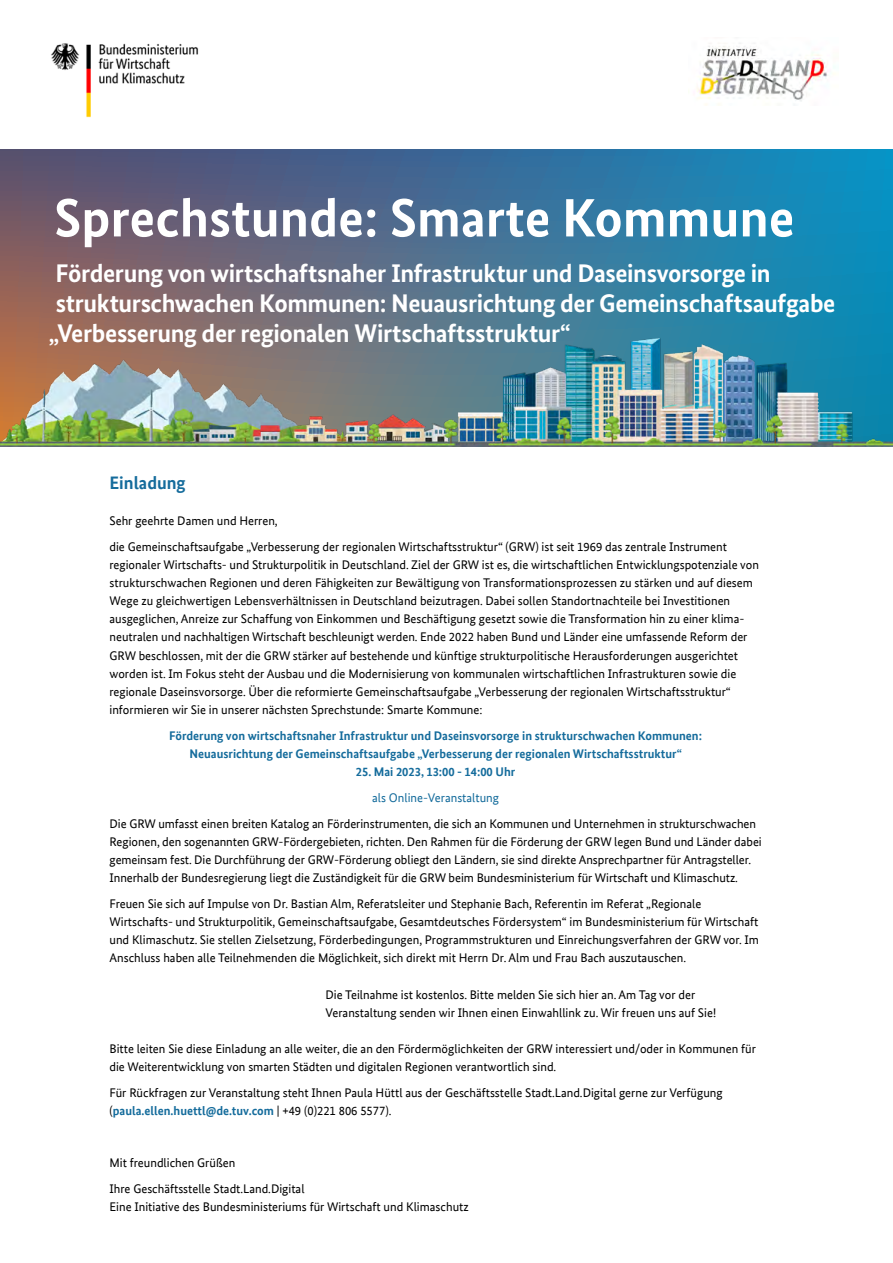
<style>
.page{position:relative;width:893px;height:1263px;background:#fff}
.page>*{position:absolute;margin:0;border:0;box-sizing:border-box;transform-origin:0 0}
.t1{font:700 54px "Bundes Sans";color:#fff}
.t2{font:700 25.5px/30px "Bundes Sans";letter-spacing:-.015em;color:#fff}
.t3{font:700 18.15px "Bundes Sans Office";color:#156c9c}
.t4{font:12.6px/18.1px "Bundes Sans Office";color:#000}
.t5{font:700 12.6px/18.1px "Bundes Sans Office";color:#156c9c;text-align:center}
.t6{font:12.6px "Bundes Sans Office";color:#156c9c}
.s1{font-weight:700;color:#156c9c}
</style>
<div class="page">
<img style="left:0;top:43px;width:893px;height:404px">
<h1 class="t1" style="left:54px;top:185px;width:742px">Sprechstunde: Smarte Kommune</h1>
<h2 class="t2" style="left:49px;top:258px;width:788px">Förderung von wirtschaftsnaher Infrastruktur und Daseinsvorsorge in strukturschwachen Kommunen: Neuausrichtung der Gemeinschaftsaufgabe „Verbesserung der regionalen Wirtschaftsstruktur“</h2>
<h3 class="t3" style="left:109px;top:472px;width:78px">Einladung</h3>
<p class="t4" style="left:109px;top:508px;width:619px;line-height:26px">Sehr geehrte Damen und Herren,<br>die Gemeinschaftsaufgabe „Verbesserung der regionalen Wirtschaftsstruktur“ (GRW) ist seit 1969 das zentrale Instrument</p>
<p class="t4" style="left:109px;top:556px;width:651px">regionaler Wirtschafts- und Strukturpolitik in Deutschland. Ziel der GRW ist es, die wirtschaftlichen Entwicklungspotenziale von strukturschwachen Regionen und deren Fähigkeiten zur Bewältigung von Transformationsprozessen zu stärken und auf diesem Wege zu gleichwertigen Lebensverhältnissen in Deutschland beizutragen. Dabei sollen Standortnachteile bei Investitionen ausgeglichen, Anreize zur Schaffung von Einkommen und Beschäftigung gesetzt sowie die Transformation hin zu einer klima&shy;neutralen und nachhaltigen Wirtschaft beschleunigt werden. Ende 2022 haben Bund und Länder eine umfassende Reform der GRW beschlossen, mit der die GRW stärker auf bestehende und künftige strukturpolitische Herausforderungen ausgerichtet worden ist. Im Fokus steht der Ausbau und die Modernisierung von kommunalen wirtschaftlichen Infrastrukturen sowie die regionale Daseinsvorsorge. Über die reformierte Gemeinschaftsaufgabe „Verbesserung der regionalen Wirtschaftsstruktur“ informieren wir Sie in unserer nächsten Sprechstunde: Smarte Kommune:</p>
<p class="t5" style="left:169px;top:726px;width:534px">Förderung von wirtschaftsnaher Infrastruktur und Daseinsvorsorge in strukturschwachen Kommunen:<br>Neuausrichtung der Gemeinschaftsaufgabe „Verbesserung der regionalen Wirtschaftsstruktur“</p>
<p class="t5" style="left:356px;top:762px;width:161px">25. Mai 2023, 13:00 - 14:00 Uhr</p>
<p class="t6" style="left:372px;top:790px;width:128px">als Online-Veranstaltung</p>
<p class="t4" style="left:109px;top:814px;width:654px">Die GRW umfasst einen breiten Katalog an Förderinstrumenten, die sich an Kommunen und Unternehmen in strukturschwachen Regionen, den sogenannten GRW-Fördergebieten, richten. Den Rahmen für die Förderung der GRW legen Bund und Länder dabei gemeinsam fest. Die Durchführung der GRW-Förderung obliegt den Ländern, sie sind direkte Ansprechpartner für Antragsteller.<br>Innerhalb der Bundesregierung liegt die Zuständigkeit für die GRW beim Bundesministerium für Wirtschaft und Klimaschutz.</p>
<p class="t4" style="left:109px;top:895px;width:651px">Freuen Sie sich auf Impulse von Dr. Bastian Alm, Referatsleiter und Stephanie Bach, Referentin im Referat „Regionale Wirtschafts- und Strukturpolitik, Gemeinschaftsaufgabe, Gesamtdeutsches Fördersystem“ im Bundesministerium für Wirtschaft und Klimaschutz. Sie stellen Zielsetzung, Förderbedingungen, Programmstrukturen und Einreichungsverfahren der GRW vor. Im Anschluss haben alle Teilnehmenden die Möglichkeit, sich direkt mit Herrn Dr. Alm und Frau Bach auszutauschen.</p>
<p class="t4" style="left:325px;top:985px;width:392px">Die Teilnahme ist kostenlos. Bitte melden Sie sich hier an. Am Tag vor der<br>Veranstaltung senden wir Ihnen einen Einwahllink zu. Wir freuen uns auf Sie!</p>
<p class="t4" style="left:109px;top:1039px;width:648px">Bitte leiten Sie diese Einladung an alle weiter, die an den Fördermöglichkeiten der GRW interessiert und/oder in Kommunen für die Weiterentwicklung von smarten Städten und digitalen Regionen verantwortlich sind.</p>
<p class="t4" style="left:109px;top:1084px;width:615px">Für Rückfragen zur Veranstaltung steht Ihnen Paula Hüttl aus der Geschäftsstelle Stadt.Land.Digital gerne zur Verfügung (<span class="s1">paula.ellen.huettl@de.tuv.com</span> | +49 (0)221 806 5577).</p>
<p class="t4" style="left:109px;top:1150px;width:197px;line-height:26px">Mit freundlichen Grüßen<br>Ihre Geschäftsstelle Stadt.Land.Digital</p>
<p class="t4" style="left:109px;top:1198px;width:361px">Eine Initiative des Bundesministeriums für Wirtschaft und Klimaschutz</p>
</div>
